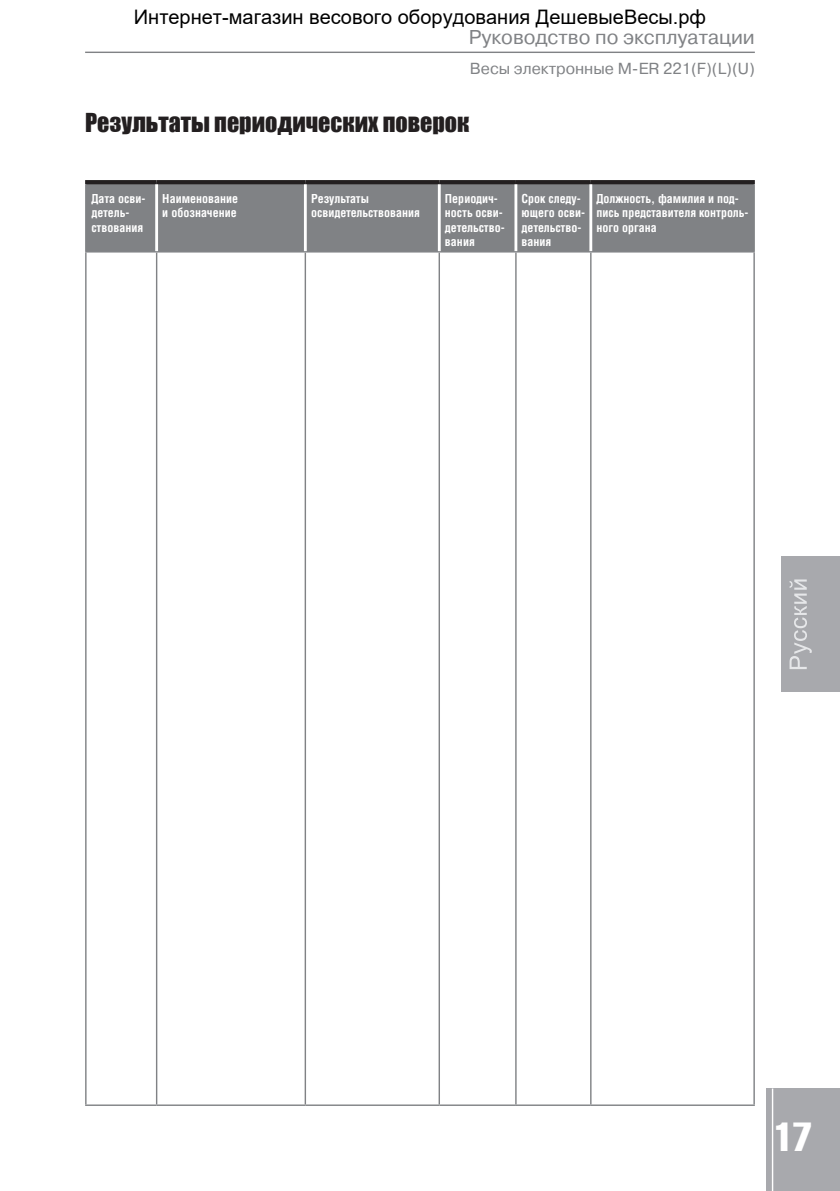
<style>
.page{position:relative;width:840px;height:1191px;background:#fff}
.page>*{position:absolute;margin:0;border:0;box-sizing:border-box;transform-origin:0 0}
.t1{font:40px "AG Letterica Compressed C";color:#fff}
.t2{font:24px "Impact";color:#231f20}
.t3{font:20px "Arial";color:#000}
.t4{font:20px "Pragmatica C";color:#808285}
.t5{font:16px "Pragmatica C";color:#808285}
.t6{font:700 12px/14.4px "AG Letterica Condensed C";color:#fff}
</style>
<div class="page">
<hr style="left:85px;top:52px;width:669px;height:1px;background:#808285">
<div style="left:765px;top:1088px;width:74px;height:103px;background:#a8a9ad"></div>
<div style="left:780px;top:557px;width:59px;height:135px;background:#a8a9ad"></div>
<svg style="left:789px;top:579px;width:22px;height:90px"></svg>
<hr style="left:771px;top:1088px;width:1px;height:103px;background:#fff">
<div style="left:86px;top:184px;width:667px;height:67px;background:#808285"></div>
<hr style="left:85px;top:251px;width:71px;height:1px;background:#808285">
<hr style="left:85px;top:252px;width:1px;height:852px;background:#808285">
<hr style="left:156px;top:251px;width:149px;height:1px;background:#808285">
<hr style="left:156px;top:252px;width:1px;height:852px;background:#808285">
<hr style="left:305px;top:251px;width:134px;height:1px;background:#808285">
<hr style="left:304px;top:252px;width:2px;height:852px;background:#808285">
<hr style="left:439px;top:251px;width:76px;height:1px;background:#808285">
<hr style="left:438px;top:252px;width:2px;height:852px;background:#808285">
<hr style="left:515px;top:251px;width:75px;height:1px;background:#808285">
<hr style="left:515px;top:252px;width:1px;height:852px;background:#808285">
<hr style="left:590px;top:251px;width:164px;height:1px;background:#808285">
<hr style="left:589px;top:252px;width:2px;height:852px;background:#808285">
<hr style="left:753px;top:252px;width:1px;height:852px;background:#808285">
<hr style="left:85px;top:1104px;width:71px;height:2px;background:#808285">
<hr style="left:156px;top:1104px;width:149px;height:2px;background:#808285">
<hr style="left:305px;top:1104px;width:134px;height:2px;background:#808285">
<hr style="left:439px;top:1104px;width:76px;height:2px;background:#808285">
<hr style="left:515px;top:1104px;width:75px;height:2px;background:#808285">
<hr style="left:590px;top:1104px;width:164px;height:2px;background:#808285">
<svg style="left:85px;top:180px;width:71px;height:4px"></svg>
<svg style="left:156px;top:180px;width:149px;height:4px"></svg>
<svg style="left:305px;top:180px;width:134px;height:4px"></svg>
<svg style="left:439px;top:180px;width:76px;height:4px"></svg>
<svg style="left:515px;top:180px;width:75px;height:4px"></svg>
<svg style="left:590px;top:180px;width:164px;height:4px"></svg>
<hr style="left:85px;top:184px;width:1px;height:67px;background:#808285">
<hr style="left:753px;top:184px;width:1px;height:67px;background:#808285">
<hr style="left:155px;top:184px;width:3px;height:67px;background:#fff">
<hr style="left:304px;top:184px;width:2px;height:67px;background:#fff">
<hr style="left:437px;top:184px;width:3px;height:67px;background:#fff">
<hr style="left:514px;top:184px;width:3px;height:67px;background:#fff">
<hr style="left:589px;top:184px;width:3px;height:67px;background:#fff">
<h3 class="t3" style="left:134px;top:3px;width:573px">Интернет-магазин весового оборудования ДешевыеВесы.рф</h3>
<h3 class="t4" style="left:468px;top:26px;width:287px">Руководство по эксплуатации</h3>
<h3 class="t5" style="left:469px;top:60px;width:286px">Весы электронные M-ER 221(F)(L)(U)</h3>
<h2 class="t2" style="left:85px;top:104px;width:385px">Результаты периодических поверок</h2>
<p class="t6" style="left:91px;top:191px;width:55px">Дата осви&shy;детель&shy;ствования</p>
<p class="t6" style="left:162px;top:191px;width:77px">Наименование и обозначение</p>
<p class="t6" style="left:311px;top:191px;width:110px">Результаты освидетельствования</p>
<p class="t6" style="left:444px;top:191px;width:61px">Периодич&shy;ность осви&shy;детельство&shy;вания</p>
<p class="t6" style="left:521px;top:191px;width:65px">Срок следу&shy;ющего осви&shy;детельство&shy;вания</p>
<p class="t6" style="left:596px;top:191px;width:153px">Должность, фамилия и под&shy;пись представителя контроль&shy;ного органа</p>
<h1 class="t1" style="left:774px;top:1115px;width:39px">17</h1>
</div>
